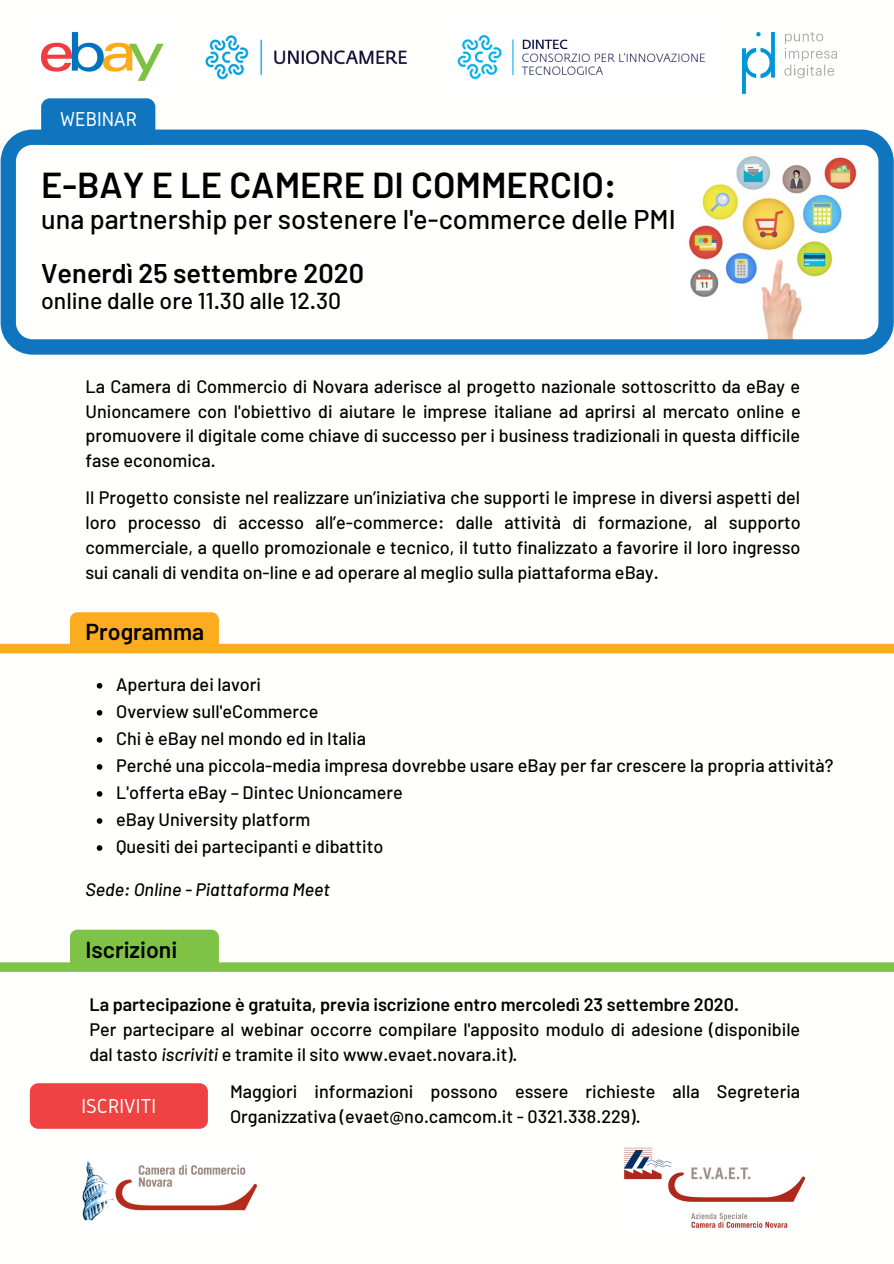
<style>
.page{position:relative;width:894px;height:1264px;background:#fff}
.page>*{position:absolute;margin:0;border:0;box-sizing:border-box;transform-origin:0 0}
.t1{font:600 36px "Barlow";color:#000}
.t2{font:500 27px "Barlow";color:#000}
.t3{font:600 27px "Barlow";color:#000}
.t4{font:500 22.95px "Barlow";color:#000}
.t5{font:600 22.95px "Barlow";color:#000}
.t6{font:21px "Gidole";color:#fff}
.t7{font:500 18px/24.8px "Barlow";color:#000}
.t8{font:600 18px "Barlow";color:#000}
.t9{font:italic 500 18px "Barlow";color:#000}
.s1{font-style:italic}
</style>
<div class="page">
<img style="left:82px;top:1161px;width:175px;height:60px">
<img style="left:623px;top:1147px;width:181px;height:82px">
<div style="left:30px;top:1083px;width:178px;height:45px;background:#ee4243;border-radius:8px"></div>
<img style="left:40px;top:31px;width:124px;height:50px">
<img style="left:205px;top:35px;width:202px;height:45px">
<img style="left:457px;top:35px;width:248px;height:45px">
<img style="left:742px;top:33px;width:94px;height:61px">
<svg style="left:1px;top:129px;width:892px;height:225px"></svg>
<svg style="left:97px;top:683px;width:5px;height:5px"></svg>
<svg style="left:97px;top:710px;width:5px;height:5px"></svg>
<svg style="left:97px;top:737px;width:5px;height:5px"></svg>
<svg style="left:97px;top:764px;width:5px;height:5px"></svg>
<svg style="left:97px;top:791px;width:5px;height:5px"></svg>
<svg style="left:97px;top:818px;width:5px;height:5px"></svg>
<svg style="left:97px;top:845px;width:5px;height:5px"></svg>
<div style="left:41px;top:98px;width:114px;height:47px;background:#0e75be;border-radius:9px"></div>
<div style="left:0;top:644px;width:893px;height:9px;background:#fcad1f"></div>
<div style="left:70px;top:612px;width:149px;height:39px;background:#fcad1f;border-radius:7px"></div>
<div style="left:70px;top:929px;width:149px;height:39px;background:#7fc346;border-radius:7px"></div>
<svg style="left:0;top:962px;width:893px;height:9px;background:#82c44b"></svg>
<p class="t6" style="left:60px;top:107px;width:78px">WEBINAR</p>
<h1 class="t1" style="left:41px;top:162px;width:577px">E-BAY E LE CAMERE DI COMMERCIO:</h1>
<h2 class="t2" style="left:41px;top:202px;width:636px">una partnership per sostenere l'e-commerce delle PMI</h2>
<h2 class="t3" style="left:41px;top:256px;width:324px">Venerdì 25 settembre 2020</h2>
<p class="t4" style="left:41px;top:286px;width:301px">online dalle ore 11.30 alle 12.30</p>
<p class="t7" style="left:85px;top:373px;width:716px;text-align:justify">La Camera di Commercio di Novara aderisce al progetto nazionale sottoscritto da eBay e Unioncamere con l'obiettivo di aiutare le imprese italiane ad aprirsi al mercato online e promuovere il digitale come chiave di successo per i business tradizionali in questa difficile fase economica.</p>
<p class="t7" style="left:85px;top:484px;width:716px;text-align:justify">Il Progetto consiste nel realizzare un’iniziativa che supporti le imprese in diversi aspetti del loro processo di accesso all’e-commerce: dalle attività di formazione, al supporto commerciale, a quello promozionale e tecnico, il tutto finalizzato a favorire il loro ingresso sui canali di vendita on-line e ad operare al meglio sulla piattaforma eBay.</p>
<p class="t5" style="left:85px;top:617px;width:120px">Programma</p>
<p class="t7" style="left:116px;top:670px;width:718px;line-height:27px">Apertura dei lavori<br>Overview sull'eCommerce<br>Chi è eBay nel mondo ed in Italia<br>Perché una piccola-media impresa dovrebbe usare eBay per far crescere la propria attività?<br>L'offerta eBay – Dintec Unioncamere<br>eBay University platform<br>Quesiti dei partecipanti e dibattito</p>
<p class="t9" style="left:85px;top:877px;width:246px">Sede: Online - Piattaforma Meet</p>
<p class="t5" style="left:85px;top:935px;width:93px">Iscrizioni</p>
<p class="t8" style="left:89px;top:993px;width:651px">La partecipazione è gratuita, previa iscrizione entro mercoledì 23 settembre 2020.</p>
<p class="t7" style="left:89px;top:1016px;width:712px">Per partecipare al webinar occorre compilare l'apposito modulo di adesione (disponibile dal tasto <span class="s1">iscriviti</span> e tramite il sito www.evaet.novara.it).</p>
<p class="t7" style="left:230px;top:1078px;width:571px">Maggiori informazioni possono essere richieste alla Segreteria<br>Organizzativa (evaet@no.camcom.it - 0321.338.229).</p>
<p class="t6" style="left:81px;top:1094px;width:76px">ISCRIVITI</p>
</div>
